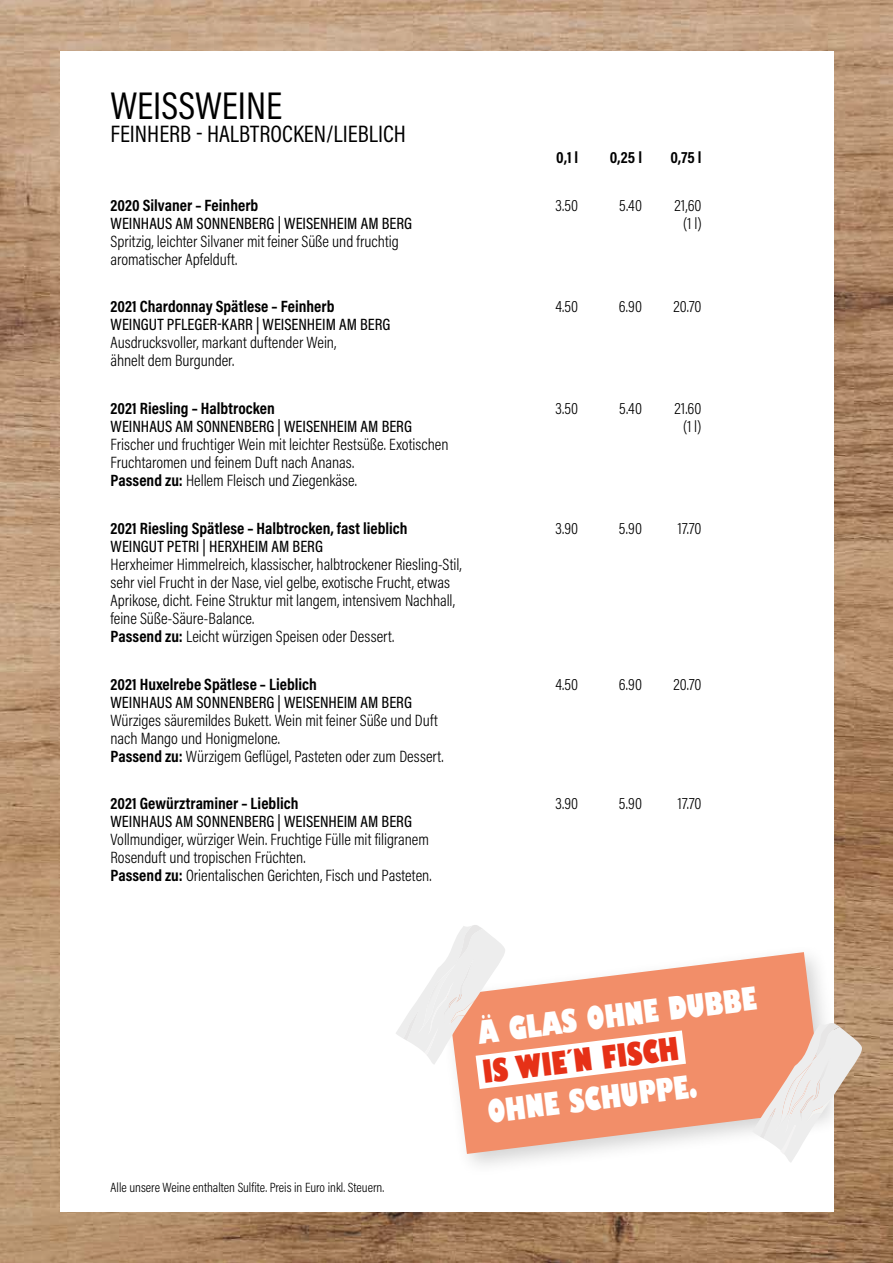
<style>
.page{position:relative;width:893px;height:1263px;background:#fff}
.page>*{position:absolute;margin:0;border:0;box-sizing:border-box;transform-origin:0 0}
.t1{font:39px "Acumin Pro Cond";color:#000}
.t2{font:800 condensed 30.75px "Gill Sans";color:#fff}
.t3{font:800 condensed 30.75px "Gill Sans";color:#e63117}
.t4{font:24px "Acumin Pro Cond";color:#000}
.t5{font:300 16.5px/18px "Acumin Pro Cond";color:#000}
.t6{font:500 16.5px "Acumin Pro Cond";color:#000}
.t7{font:700 16.5px "Acumin Pro Cond";letter-spacing:.005em;color:#000}
.t8{font:300 13.5px "Acumin Pro Cond";color:#000}
.s1{font-weight:700}
</style>
<div class="page">
<img style="left:0;top:0;width:893px;height:1263px">
<div style="left:60px;top:51px;width:773px;height:1161px;background:#fff"></div>
<div style="left:439px;top:943px;width:408px;height:235px;background:#000;opacity:.18"></div>
<svg style="left:448px;top:952px;width:375px;height:202px;fill:#f28e69"></svg>
<svg style="left:396px;top:925px;width:290px;height:164px"></svg>
<svg style="left:752px;top:1023px;width:111px;height:140px"></svg>
<h1 class="t1" style="left:111px;top:81px;width:173px">WEISSWEINE</h1>
<h3 class="t4" style="left:111px;top:118px;width:297px">FEINHERB - HALBTROCKEN/LIEBLICH</h3>
<p class="t7" style="left:556px;top:146px;width:24px">0,1 l</p>
<p class="t7" style="left:610px;top:146px;width:34px">0,25 l</p>
<p class="t7" style="left:670px;top:146px;width:33px">0,75 l</p>
<p class="t7" style="left:111px;top:194px;width:149px">2020 Silvaner – Feinherb</p>
<p class="t5" style="left:555px;top:196px;width:24px">3.50</p>
<p class="t5" style="left:619px;top:196px;width:24px">5.40</p>
<p class="t5" style="left:675px;top:196px;width:28px">21,60</p>
<p class="t6" style="left:111px;top:212px;width:303px">WEINHAUS AM SONNENBERG | WEISENHEIM AM BERG</p>
<p class="t5" style="left:683px;top:214px;width:20px">(1 l)</p>
<p class="t5" style="left:111px;top:232px;width:290px">Spritzig, leichter Silvaner mit feiner Süße und fruchtig aromatischer Apfelduft.</p>
<p class="t7" style="left:111px;top:296px;width:225px">2021 Chardonnay Spätlese – Feinherb</p>
<p class="t5" style="left:555px;top:297px;width:24px">4.50</p>
<p class="t5" style="left:619px;top:297px;width:25px">6.90</p>
<p class="t5" style="left:673px;top:297px;width:30px">20.70</p>
<p class="t6" style="left:111px;top:314px;width:281px">WEINGUT PFLEGER-KARR | WEISENHEIM AM BERG</p>
<p class="t5" style="left:111px;top:333px;width:227px">Ausdrucksvoller, markant duftender Wein, ähnelt dem Burgunder.</p>
<p class="t7" style="left:111px;top:397px;width:166px">2021 Riesling – Halbtrocken</p>
<p class="t5" style="left:555px;top:399px;width:24px">3.50</p>
<p class="t5" style="left:619px;top:399px;width:24px">5.40</p>
<p class="t5" style="left:675px;top:399px;width:28px">21.60</p>
<p class="t6" style="left:111px;top:416px;width:303px">WEINHAUS AM SONNENBERG | WEISENHEIM AM BERG</p>
<p class="t5" style="left:683px;top:417px;width:20px">(1 l)</p>
<p class="t5" style="left:110px;top:435px;width:339px">Frischer und fruchtiger Wein mit leichter Restsüße. Exotischen<br>Fruchtaromen und feinem Duft nach Ananas.<br><span class="s1">Passend zu:</span> Hellem Fleisch und Ziegenkäse.</p>
<p class="t7" style="left:110px;top:517px;width:299px">2021 Riesling Spätlese – Halbtrocken, fast lieblich</p>
<p class="t5" style="left:555px;top:519px;width:24px">3.90</p>
<p class="t5" style="left:619px;top:519px;width:25px">5.90</p>
<p class="t5" style="left:678px;top:519px;width:25px">17.70</p>
<p class="t6" style="left:110px;top:535px;width:214px">WEINGUT PETRI | HERXHEIM AM BERG</p>
<p class="t5" style="left:110px;top:555px;width:353px">Herxheimer Himmelreich, klassischer, halbtrockener Riesling-Stil, sehr viel Frucht in der Nase, viel gelbe, exotische Frucht, etwas Aprikose, dicht. Feine Struktur mit langem, intensivem Nachhall, feine Süße-Säure-Balance.<br><span class="s1">Passend zu:</span> Leicht würzigen Speisen oder Dessert.</p>
<p class="t7" style="left:110px;top:673px;width:208px">2021 Huxelrebe Spätlese – Lieblich</p>
<p class="t5" style="left:555px;top:675px;width:24px">4.50</p>
<p class="t5" style="left:619px;top:675px;width:25px">6.90</p>
<p class="t5" style="left:673px;top:675px;width:30px">20.70</p>
<p class="t6" style="left:110px;top:691px;width:303px">WEINHAUS AM SONNENBERG | WEISENHEIM AM BERG</p>
<p class="t5" style="left:110px;top:711px;width:335px">Würziges säuremildes Bukett. Wein mit feiner Süße und Duft nach Mango und Honigmelone.<br><span class="s1">Passend zu:</span> Würzigem Geflügel, Pasteten oder zum Dessert.</p>
<p class="t7" style="left:110px;top:793px;width:189px">2021 Gewürztraminer – Lieblich</p>
<p class="t5" style="left:555px;top:794px;width:24px">3.90</p>
<p class="t5" style="left:619px;top:794px;width:25px">5.90</p>
<p class="t5" style="left:678px;top:794px;width:25px">17.70</p>
<p class="t6" style="left:110px;top:811px;width:303px">WEINHAUS AM SONNENBERG | WEISENHEIM AM BERG</p>
<p class="t5" style="left:110px;top:830px;width:323px">Vollmundiger, würziger Wein. Fruchtige Fülle mit filigranem<br>Rosenduft und tropischen Früchten.<br><span class="s1">Passend zu:</span> Orientalischen Gerichten, Fisch und Pasteten.</p>
<p class="t8" style="left:111px;top:1179px;width:275px">Alle unsere Weine enthalten Sulfite. Preis in Euro inkl. Steuern.</p>
<h2 class="t2" style="left:476px;top:1013px;width:282px;rotate:-7deg">Ä GLAS OHNE DUBBE</h2>
<h2 class="t3" style="left:480px;top:1053px;width:199px;rotate:-7deg">IS WIE´N FISCH</h2>
<h2 class="t2" style="left:485px;top:1092px;width:212px;rotate:-7deg">OHNE SCHUPPE.</h2>
</div>
